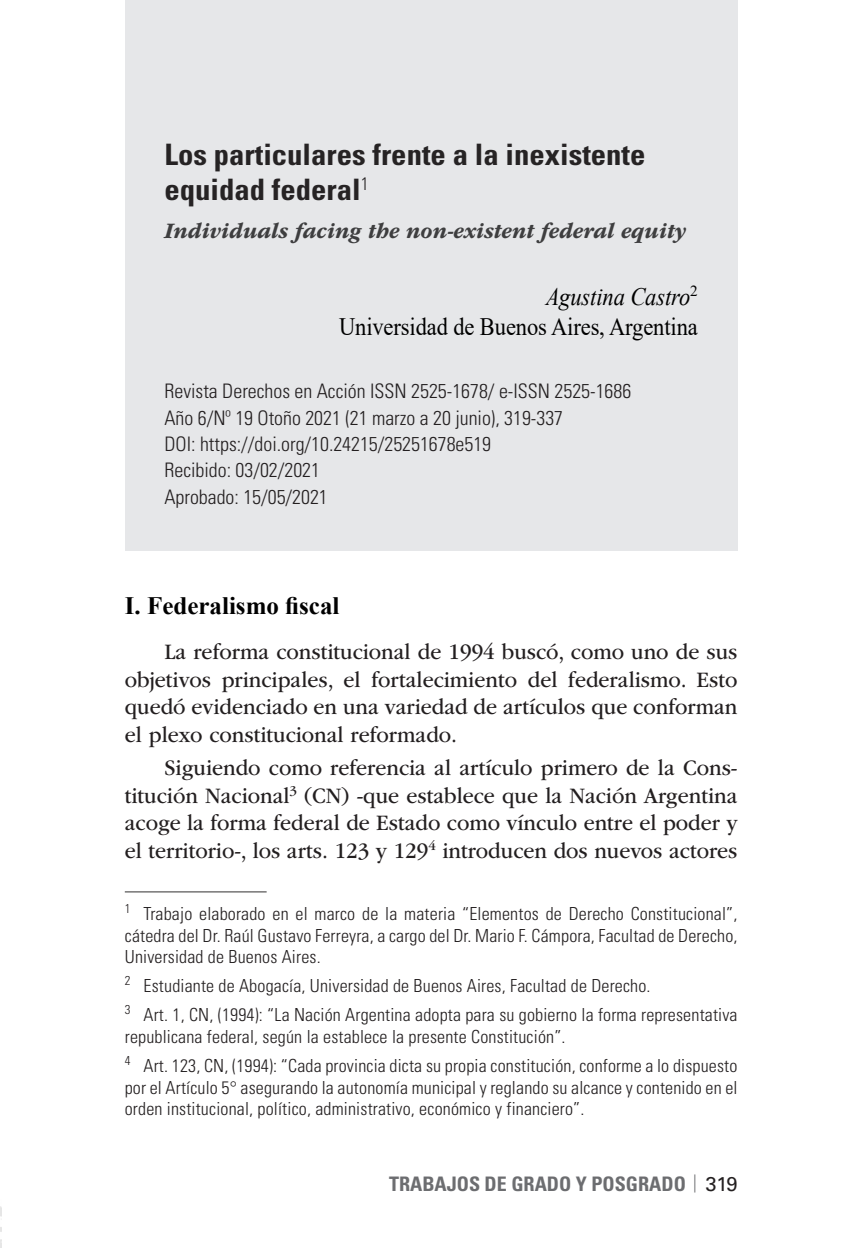
<style>
.page{position:relative;width:851px;height:1248px;background:#fff}
.page>*{position:absolute;margin:0;border:0;box-sizing:border-box;transform-origin:0 0}
.titulo-articulo{font:700 condensed 29.6px/35.2px "Univers";color:#262324;scale:1.04 1}
.autor-universidad{font:25px/30px "Times New Roman";letter-spacing:-.005em;color:#000;text-align:right;scale:.9 1}
.subtitulo1{font:700 25px "Times New Roman";color:#000}
.texto-base{font:23px/27.6px "ITC Garamond Std";color:#231f20;text-align:justify;scale:.94 1}
.titulos-idiomas{font:italic 700 23px "ITC Garamond Std";color:#3e3e3f;scale:.94 1}
.datos-articulo{font:300 condensed 20px "Univers";color:#231f20}
.t1{font:700 condensed 20px "Univers";color:#6c6d70}
.nota-pie{font:300 condensed 18px/21.6px "Univers";letter-spacing:.01em;color:#231f20;text-align:justify}
.s1{font-style:italic}
.s2{font-stretch:normal;font-size:18px}
.s3{font-weight:400;font-stretch:normal;color:#231f20}
</style>
<div class="page">
<div style="left:125px;top:0;width:612px;height:550px;background:#e6e7e9"></div>
<hr style="left:125px;top:891px;width:141px;height:1px;background:#312f30">
<img style="left:0;top:1206px;width:1px;height:41px">
<p class="titulo-articulo" style="left:164px;top:137px;width:464px">Los particulares frente a la inexistente equidad federal<sup>1</sup></p>
<p class="titulos-idiomas" style="left:164px;top:218px;width:556px">Individuals facing the non-existent federal equity</p>
<p class="autor-universidad" style="left:339px;top:280px;width:400px"><span class="s1">Agustina Castro</span><sup>2<br></sup>Universidad de Buenos Aires, Argentina</p>
<p class="datos-articulo" style="left:164px;top:379px;width:468px">Revista Derechos en Acción ISSN 2525-1678/ e-ISSN 2525-1686</p>
<p class="datos-articulo" style="left:164px;top:405px;width:400px">Año 6/Nº 19 Otoño 2021 (21 marzo a 20 junio), 319-337</p>
<p class="datos-articulo" style="left:164px;top:432px;width:328px">DOI: https://doi.org/10.24215/25251678e519</p>
<p class="datos-articulo" style="left:164px;top:458px;width:157px">Recibido: 03/02/2021</p>
<p class="datos-articulo" style="left:164px;top:484px;width:165px">Aprobado: 15/05/2021</p>
<p class="subtitulo1" style="left:125px;top:587px;width:216px">I. Federalismo fiscal</p>
<p class="texto-base" style="left:125px;top:638px;width:653px;text-indent:40px">La reforma constitucional de 1994 buscó, como uno de sus objetivos principales, el fortalecimiento del federalismo. Esto quedó evidenciado en una variedad de artículos que conforman el plexo constitucional reformado.</p>
<p class="texto-base" style="left:125px;top:754px;width:653px;text-indent:40px">Siguiendo como referencia al artículo primero de la Cons&shy;titución Nacional<sup>3</sup> (CN) -que establece que la Nación Argentina acoge la forma federal de Estado como vínculo entre el poder y el territorio-, los arts. 123 y 129<sup>4</sup> introducen dos nuevos actores</p>
<p class="nota-pie" style="left:125px;top:903px;width:614px"><sup>1</sup> Trabajo elaborado en el marco de la materia “Elementos de Derecho Constitucional”, cátedra del Dr. Raúl Gustavo Ferreyra, a cargo del Dr. Mario F. Cámpora, Facultad de Derecho, Universidad de Buenos Aires.</p>
<p class="nota-pie" style="left:125px;top:975px;width:527px"><sup>2</sup> Estudiante de Abogacía, Universidad de Buenos Aires, Facultad de Derecho.</p>
<p class="nota-pie" style="left:125px;top:1004px;width:614px"><sup>3</sup> Art. 1, CN, (1994): “La Nación Argentina adopta para su gobierno la forma representativa republicana federal, según la establece la presente Constitución”.</p>
<p class="nota-pie" style="left:125px;top:1054px;width:614px"><sup>4</sup> Art. 123, CN, (1994): “Cada provincia dicta su propia constitución, conforme a lo dispuesto por el Artículo 5° asegurando la autonomía municipal y reglando su alcance y contenido en el orden institucional, político, administrativo, económico y financiero”.</p>
<p class="t1" style="left:389px;top:1171px;width:350px">TRABAJOS DE GRADO Y POSGRADO <span class="s2">|</span> <span class="s3">319</span></p>
</div>
